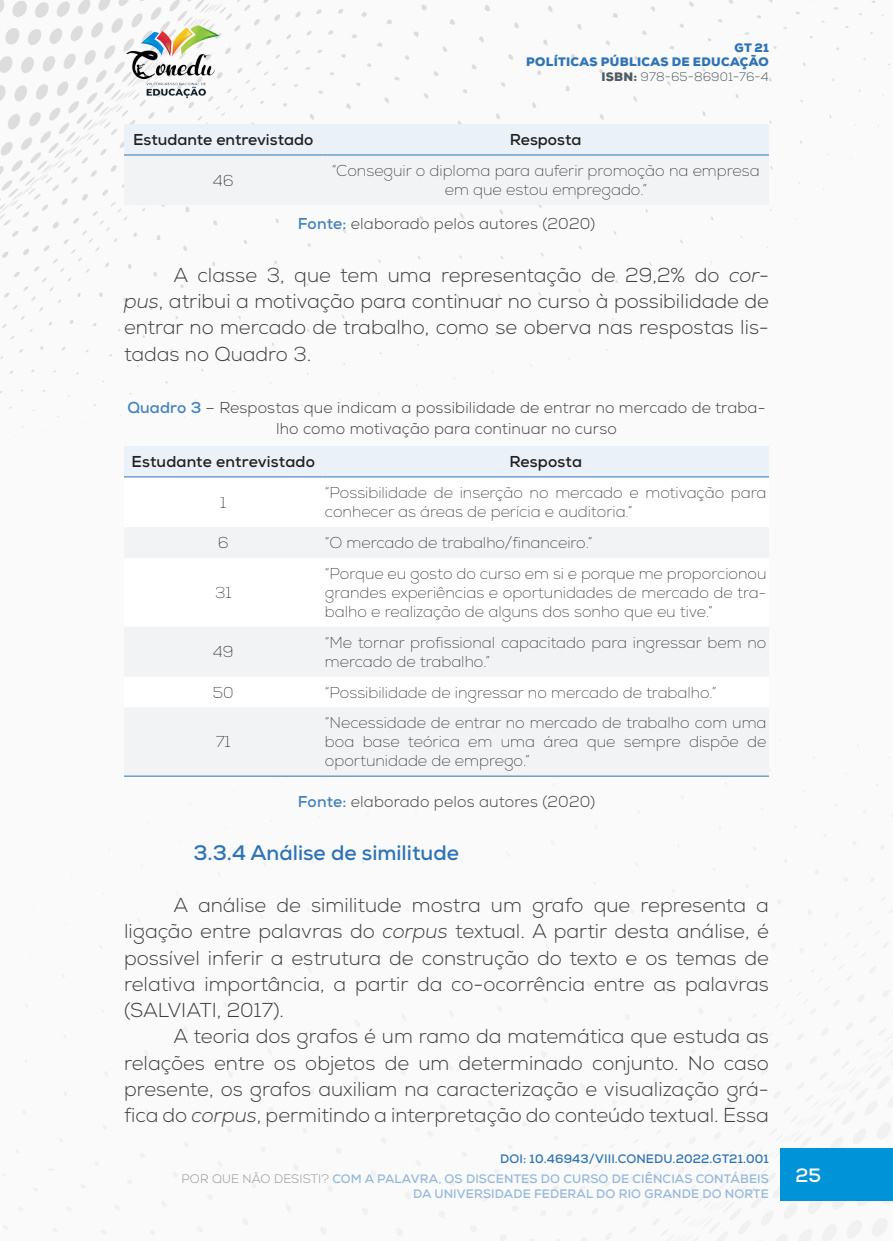
<style>
.page{position:relative;width:893px;height:1241px;background:#fff}
.page>*{position:absolute;margin:0;border:0;box-sizing:border-box;transform-origin:0 0}
._9_SUBTITULO_3{font:700 21px "Nexa";color:#2e74b5}
._8_CORPO{font:300 20.12px/26.2px "Nexa";color:#3e3e3f;text-align:justify}
.t1{font:700 19.25px "Nexa";color:#fff}
._14_CELULAS{font:100 15.75px/18.9px "Nexa";color:#231f20}
._11_LEGENDAS{font:300 15.75px/21px "Nexa";letter-spacing:.01em;color:#3e3e3f;text-align:center}
._12_FONTES{font:300 15.75px "Nexa";letter-spacing:.01em;color:#3e3e3f}
._14_CELULAS-2{font:700 15.75px "Nexa";color:#231f20}
._15_CABEÇALHO{font:700 15.75px "Nexa";letter-spacing:.01em;color:#231f20}
.t2{font:700 12.25px/14px "Nexa";letter-spacing:.01em;color:#96b9da;text-align:right}
.t3{font:900 12.25px/14.7px "Nexa";letter-spacing:.025em;color:#2e74b5;text-align:right}
.t4{font:700 12.25px "Nexa";letter-spacing:.01em;color:#2e74b5}
.s1{color:#505b64}
.s2{font-weight:300;color:#505b64}
.s3{font-weight:700;color:#4382bc}
.s4{font-style:italic}
.s5{font-weight:300;color:#939598}
</style>
<div class="page">
<img style="left:0;top:0;width:893px;height:1240px">
<div style="left:781px;top:1148px;width:112px;height:52px;background:#0093d8"></div>
<img style="left:124px;top:25px;width:98px;height:74px">
<div style="left:124px;top:124px;width:645px;height:81px;background:#f2f3f4"></div>
<hr style="left:124px;top:154px;width:198px;height:1px;background:#2e74b5">
<hr style="left:322px;top:154px;width:447px;height:1px;background:#2e74b5">
<div style="left:124px;top:446px;width:645px;height:30px;background:#eaf1f8"></div>
<svg style="left:124px;top:477px;width:645px;height:50px"></svg>
<svg style="left:124px;top:527px;width:645px;height:248px;fill:#f2f3f4"></svg>
<hr style="left:124px;top:476px;width:198px;height:1px;background:#2e74b5">
<hr style="left:322px;top:476px;width:447px;height:1px;background:#2e74b5">
<hr style="left:124px;top:775px;width:198px;height:1px;background:#2e74b5">
<hr style="left:322px;top:775px;width:447px;height:1px;background:#2e74b5">
<p class="t3" style="left:526px;top:40px;width:244px">GT 21<br>POLÍTICAS PÚBLICAS DE EDUCAÇÃO<br><span class="s1">ISBN:</span> <span class="s2">978-65-86901-76-4</span></p>
<p class="_14_CELULAS-2" style="left:133px;top:129px;width:182px">Estudante entrevistado</p>
<p class="_14_CELULAS-2" style="left:510px;top:129px;width:73px">Resposta</p>
<p class="_14_CELULAS" style="left:213px;top:171px;width:22px">46</p>
<p class="_14_CELULAS" style="left:332px;top:162px;width:429px;text-align:center">“Conseguir o diploma para auferir promoção na empresa em que estou empregado.”</p>
<p class="_12_FONTES" style="left:298px;top:214px;width:299px"><span class="s3">Fonte:</span> elaborado pelos autores (2020)</p>
<p class="_8_CORPO" style="left:124px;top:262px;width:646px;text-indent:50px">A classe 3, que tem uma representação de 29,2% do <span class="s4">cor&shy;pus</span>, atribui a motivação para continuar no curso à possibilidade de entrar no mercado de trabalho, como se oberva nas respostas lis&shy;tadas no Quadro 3.</p>
<p class="_11_LEGENDAS" style="left:127px;top:397px;width:640px"><span class="s3">Quadro 3</span> – Respostas que indicam a possibilidade de entrar no mercado de traba&shy;lho como motivação para continuar no curso</p>
<p class="_15_CABEÇALHO" style="left:131px;top:451px;width:185px">Estudante entrevistado</p>
<p class="_15_CABEÇALHO" style="left:509px;top:451px;width:74px">Resposta</p>
<p class="_14_CELULAS" style="left:220px;top:493px;width:8px">1</p>
<p class="_14_CELULAS" style="left:325px;top:483px;width:443px">“Possibilidade de inserção no mercado e motivação para conhecer as áreas de perícia e auditoria.”</p>
<p class="_14_CELULAS" style="left:218px;top:533px;width:12px">6</p>
<p class="_14_CELULAS" style="left:325px;top:533px;width:269px">“O mercado de trabalho/financeiro.”</p>
<p class="_14_CELULAS" style="left:215px;top:583px;width:18px">31</p>
<p class="_14_CELULAS" style="left:325px;top:564px;width:443px;text-align:justify">“Porque eu gosto do curso em si e porque me proporcionou grandes experiências e oportunidades de mercado de tra&shy;balho e realização de alguns dos sonho que eu tive.”</p>
<p class="_14_CELULAS" style="left:213px;top:642px;width:22px">49</p>
<p class="_14_CELULAS" style="left:325px;top:633px;width:443px">“Me tornar profissional capacitado para ingressar bem no mercado de trabalho.”</p>
<p class="_14_CELULAS" style="left:213px;top:682px;width:22px">50</p>
<p class="_14_CELULAS" style="left:325px;top:682px;width:393px">“Possibilidade de ingressar no mercado de trabalho.”</p>
<p class="_14_CELULAS" style="left:216px;top:732px;width:16px">71</p>
<p class="_14_CELULAS" style="left:325px;top:713px;width:443px;text-align:justify">“Necessidade de entrar no mercado de trabalho com uma boa base teórica em uma área que sempre dispõe de oportunidade de emprego.”</p>
<p class="_12_FONTES" style="left:298px;top:792px;width:299px"><span class="s3">Fonte:</span> elaborado pelos autores (2020)</p>
<p class="_9_SUBTITULO_3" style="left:193px;top:838px;width:267px">3.3.4 Análise de similitude</p>
<p class="_8_CORPO" style="left:124px;top:892px;width:646px;text-indent:50px">A análise de similitude mostra um grafo que representa a ligação entre palavras do <span class="s4">corpus</span> textual. A partir desta análise, é possível inferir a estrutura de construção do texto e os temas de relativa importância, a partir da co-ocorrência entre as palavras (SALVIATI, 2017).</p>
<p class="_8_CORPO" style="left:124px;top:1023px;width:646px;text-indent:50px">A teoria dos grafos é um ramo da matemática que estuda as relações entre os objetos de um determinado conjunto. No caso presente, os grafos auxiliam na caracterização e visualização grá&shy;fica do <span class="s4">corpus</span>, permitindo a interpretação do conteúdo textual. Essa</p>
<p class="t4" style="left:500px;top:1150px;width:270px">DOI: 10.46943/VIII.CONEDU.2022.GT21.001</p>
<p class="t2" style="left:182px;top:1171px;width:589px"><span class="s5">POR QUE NÃO DESISTI?</span> COM A PALAVRA, OS DISCENTES DO CURSO DE CIÊNCIAS CONTÁBEIS<br>DA UNIVERSIDADE FEDERAL DO RIO GRANDE DO NORTE</p>
<p class="t1" style="left:796px;top:1162px;width:27px">25</p>
</div>
